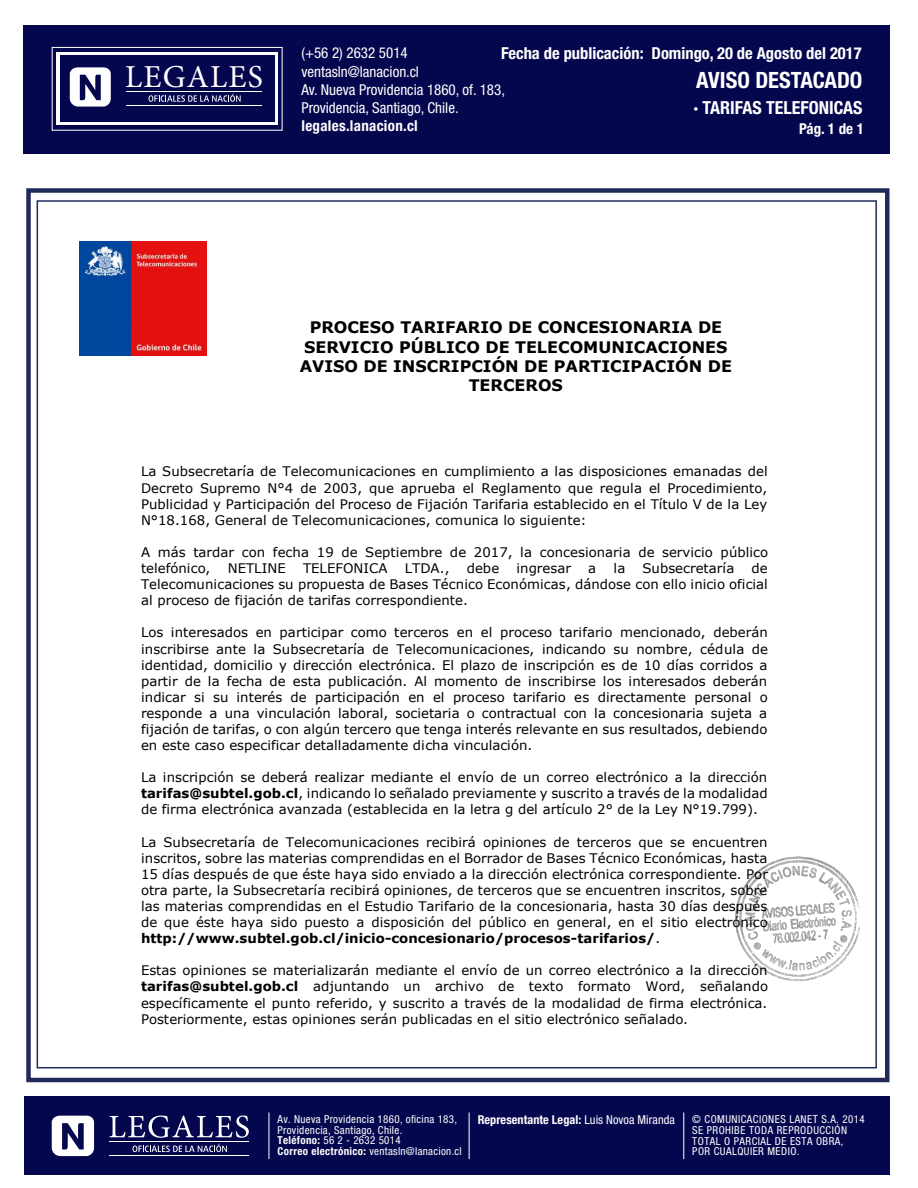
<style>
.page{position:relative;width:918px;height:1188px;background:#fff}
.page>*{position:absolute;margin:0;border:0;box-sizing:border-box;transform-origin:0 0}
.t1{font:31.95px "Minion Pro";letter-spacing:.04em;color:#fff}
.t2{font:700 condensed 22.5px "Helvetica Neue LT Std";color:#fff}
.t3{font:700 condensed 18px "Helvetica Neue LT Std";color:#fff}
.t4{font:700 condensed 16.5px "Helvetica Neue LT Std";color:#fff}
.t5{font:700 15.9px/19.4px "Verdana";color:#000;text-align:center}
.t6{font:condensed 15px/18px "Helvetica Neue LT Std";color:#fff}
.t7{font:700 condensed 15px "Helvetica Neue LT Std";letter-spacing:.02em;color:#fff}
.t8{font:13.2px/16px "Verdana";color:#000;text-align:justify}
.t9{font:700 condensed 12.3px "Helvetica Neue LT Std";letter-spacing:.005em;color:#fff}
.t10{font:condensed 10.95px/10.6px "Helvetica Neue LT Std";letter-spacing:.04em;color:#fff}
.s1{font-weight:700}
.s2{font-weight:400}
</style>
<div class="page">
<div style="left:26px;top:188px;width:864px;height:894px;border:4px solid #212b5b"></div>
<div style="left:24px;top:25px;width:866px;height:129px;background:#05074e"></div>
<div style="left:52px;top:47px;width:231px;height:84px;background:#05074e;border:1px solid #fff"></div>
<div style="left:56px;top:52px;width:222px;height:73px;background:#fff"></div>
<div style="left:60px;top:55px;width:214px;height:67px;background:#05074e"></div>
<svg style="left:149px;top:94px;width:92px;height:8px"></svg>
<svg style="left:70px;top:67px;width:41px;height:40px"></svg>
<hr style="left:126px;top:91px;width:136px;height:1px;background:#fff">
<hr style="left:126px;top:105px;width:136px;height:1px;background:#fff">
<div style="left:24px;top:1096px;width:865px;height:79px;background:#05074e"></div>
<hr style="left:269px;top:1113px;width:1px;height:46px;background:#fff">
<hr style="left:469px;top:1113px;width:1px;height:46px;background:#fff">
<hr style="left:684px;top:1113px;width:1px;height:46px;background:#fff">
<svg style="left:110px;top:1115px;width:139px;height:23px"></svg>
<svg style="left:133px;top:1144px;width:94px;height:8px"></svg>
<svg style="left:52px;top:1116px;width:42px;height:40px"></svg>
<hr style="left:110px;top:1155px;width:139px;height:1px;background:#fff">
<hr style="left:110px;top:1141px;width:139px;height:1px;background:#fff">
<img style="left:735px;top:856px;width:125px;height:126px">
<img style="left:80px;top:242px;width:126px;height:114px">
<h1 class="t1" style="left:125px;top:56px;width:140px">LEGALES</h1>
<p class="t4" style="left:501px;top:43px;width:362px">Fecha de publicación: Domingo, 20 de Agosto del 2017</p>
<h3 class="t3" style="left:694px;top:97px;width:170px">· TARIFAS TELEFONICAS</h3>
<p class="t7" style="left:799px;top:119px;width:66px">Pág. 1 de 1</p>
<p class="t6" style="left:301px;top:44px;width:205px">(+56 2) 2632 5014 ventasln@lanacion.cl<br>Av. Nueva Providencia 1860, of. 183,<br>Providencia, Santiago, Chile.</p>
<p class="t7" style="left:301px;top:116px;width:118px">legales.lanacion.cl</p>
<h2 class="t2" style="left:696px;top:67px;width:168px">AVISO DESTACADO</h2>
<p class="t5" style="left:300px;top:318px;width:434px">PROCESO TARIFARIO DE CONCESIONARIA DE<br>SERVICIO PÚBLICO DE TELECOMUNICACIONES<br>AVISO DE INSCRIPCIÓN DE PARTICIPACIÓN DE<br>TERCEROS</p>
<p class="t8" style="left:141px;top:463px;width:628px">La Subsecretaría de Telecomunicaciones en cumplimiento a las disposiciones emanadas del Decreto Supremo N°4 de 2003, que aprueba el Reglamento que regula el Procedimiento, Publicidad y Participación del Proceso de Fijación Tarifaria establecido en el Título V de la Ley N°18.168, General de Telecomunicaciones, comunica lo siguiente:</p>
<p class="t8" style="left:141px;top:544px;width:629px">A más tardar con fecha 19 de Septiembre de 2017, la concesionaria de servicio público telefónico,</p>
<p class="t8" style="left:228px;top:560px;width:59px">NETLINE</p>
<p class="t8" style="left:303px;top:560px;width:86px">TELEFONICA</p>
<p class="t8" style="left:405px;top:560px;width:46px">LTDA.,</p>
<p class="t8" style="left:467px;top:560px;width:34px">debe</p>
<p class="t8" style="left:516px;top:560px;width:56px">ingresar</p>
<p class="t8" style="left:588px;top:560px;width:9px">a</p>
<p class="t8" style="left:614px;top:560px;width:13px">la</p>
<p class="t8" style="left:642px;top:560px;width:93px">Subsecretaría</p>
<p class="t8" style="left:141px;top:560px;width:628px;text-indent:610px">de Telecomunicaciones su propuesta de Bases Técnico Económicas, dándose con ello inicio oficial al proceso de fijación de tarifas correspondiente.</p>
<p class="t8" style="left:141px;top:624px;width:629px">Los interesados en participar como terceros en el proceso tarifario mencionado, deberán inscribirse ante la Subsecretaría de Telecomunicaciones, indicando su nombre, cédula de identidad, domicilio y dirección electrónica. El plazo de inscripción es de 10 días corridos a partir de la fecha de esta publicación. Al momento de inscribirse los interesados deberán indicar si su interés de participación en el proceso tarifario es directamente personal o responde a una vinculación laboral, societaria o contractual con la concesionaria sujeta a fijación de tarifas, o con algún tercero que tenga interés relevante en sus resultados, debiendo en este caso especificar detalladamente dicha vinculación.</p>
<p class="t8" style="left:141px;top:769px;width:628px">La inscripción se deberá realizar mediante el envío de un correo electrónico a la dirección <span class="s1">tarifas@subtel.gob.cl</span>, indicando lo señalado previamente y suscrito a través de la modalidad de firma electrónica avanzada (establecida en la letra g del artículo 2° de la Ley N°19.799).</p>
<p class="t8" style="left:141px;top:834px;width:628px">La Subsecretaría de Telecomunicaciones recibirá opiniones de terceros que se encuentren inscritos, sobre las materias comprendidas en el Borrador de Bases Técnico Económicas, hasta 15 días después de que éste haya sido enviado a la dirección electrónica correspondiente. Por otra parte, la Subsecretaría recibirá opiniones, de terceros que se encuentren inscritos, sobre las materias comprendidas en el Estudio Tarifario de la concesionaria, hasta 30 días después de que éste haya sido puesto a disposición del público en general, en el sitio electrónico <span class="s1">http://www.subtel.gob.cl/inicio-concesionario/procesos-tarifarios/</span>.</p>
<p class="t8" style="left:141px;top:962px;width:629px">Estas opiniones se materializarán mediante el envío de un correo electrónico a la dirección <span class="s1">tarifas@subtel.gob.cl</span> adjuntando un archivo de texto formato Word, señalando específicamente el punto referido, y suscrito a través de la modalidad de firma electrónica.<br>Posteriormente, estas opiniones serán publicadas en el sitio electrónico señalado.</p>
<p class="t10" style="left:278px;top:1114px;width:186px">Av. Nueva Providencia 1860, oficina 183, Providencia, Santiago, Chile.<br><span class="s1">Teléfono:</span> 56 2 - 2632 5014<br><span class="s1">Correo electrónico:</span> ventasln@lanacion.cl</p>
<p class="t9" style="left:478px;top:1112px;width:199px">Representante Legal: <span class="s2">Luis Novoa Miranda</span></p>
<p class="t10" style="left:692px;top:1114px;width:174px">© COMUNICACIONES LANET S.A. 2014<br>SE PROHIBE TODA REPRODUCCIÓN<br>TOTAL O PARCIAL DE ESTA OBRA,<br>POR CUALQUIER MEDIO.</p>
</div>
